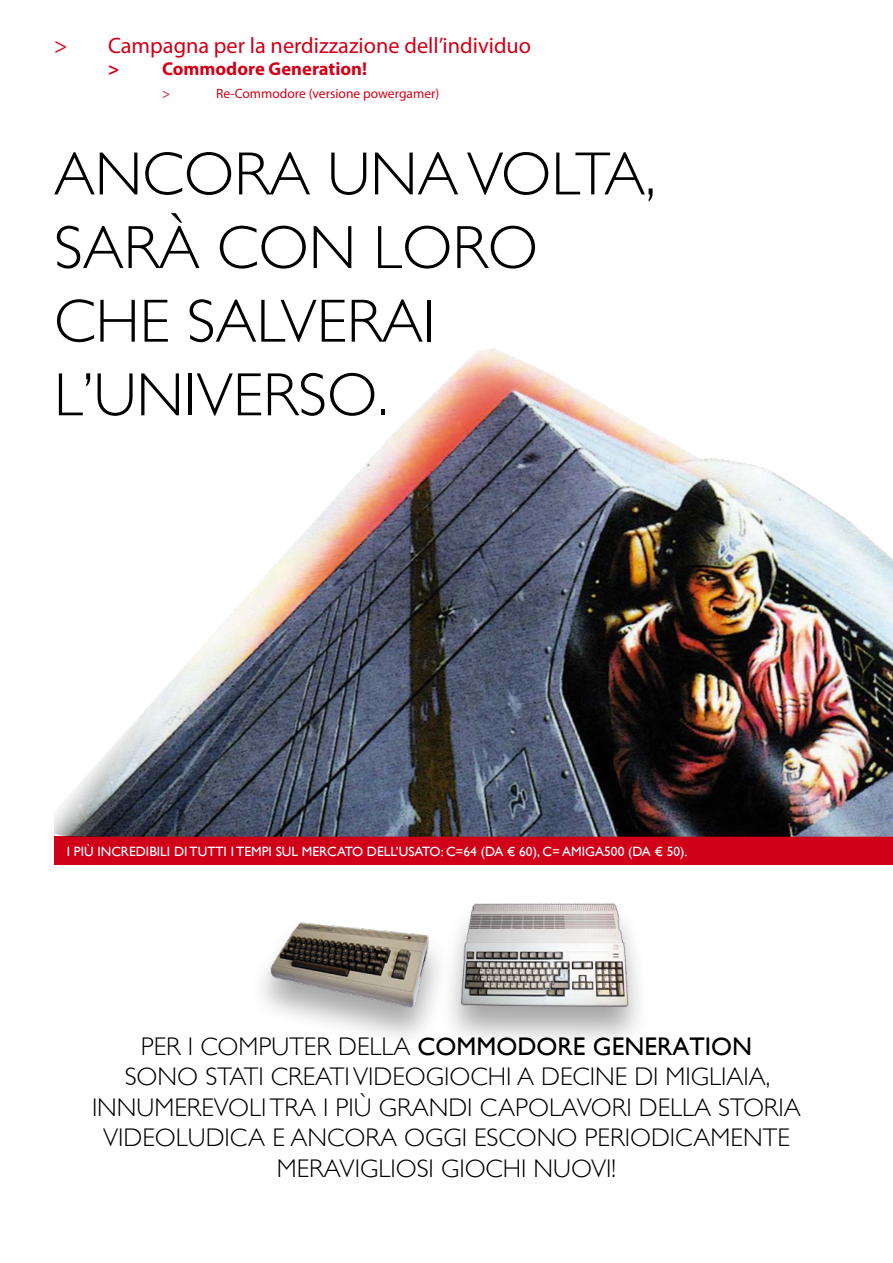
<style>
.page{position:relative;width:893px;height:1263px;background:#fff}
.page>*{position:absolute;margin:0;border:0;box-sizing:border-box;transform-origin:0 0}
.t1{font:300 61.35px/73.7px "Gill Sans";color:#000}
.t2{font:300 25.5px/30.6px "Gill Sans";color:#000;text-align:center}
.t3{font:22.35px "Myriad Pro";color:#d10019}
.t4{font:700 18.6px "Myriad Pro";color:#d10019}
.t5{font:13.5px "Gill Sans";color:#fff}
.t6{font:13.5px "Myriad Pro";color:#d10019}
.s1{font-weight:400}
</style>
<div class="page">
<div style="left:438px;top:901px;width:212px;height:150px;background:#000;opacity:.35"></div>
<img style="left:459px;top:901px;width:173px;height:110px">
<div style="left:54px;top:837px;width:839px;height:28px;background:#d10019"></div>
<img style="left:54px;top:348px;width:839px;height:489px">
<div style="left:248px;top:921px;width:203px;height:129px;background:#000;opacity:.35"></div>
<img style="left:264px;top:921px;width:171px;height:91px">
<p class="t3" style="left:54px;top:32px;width:479px">&gt; Campagna per la nerdizzazione dell’individuo</p>
<p class="t4" style="left:108px;top:57px;width:261px">&gt; Commodore Generation!</p>
<p class="t6" style="left:162px;top:85px;width:10px">&gt;</p>
<p class="t6" style="left:216px;top:85px;width:225px">Re-Commodore (versione powergamer)</p>
<h1 class="t1" style="left:54px;top:135px;width:603px">ANCORA UNA VOLTA,<br>SARÀ CON LORO<br>CHE SALVERAI<br>L’UNIVERSO.</h1>
<p class="t5" style="left:67px;top:843px;width:622px">I PIÙ INCREDIBILI DI TUTTI I TEMPI SUL MERCATO DELL’USATO: C=64 (DA € 60), C= AMIGA500 (DA € 50).</p>
<p class="t2" style="left:92px;top:1030px;width:710px">PER I COMPUTER DELLA <span class="s1">COMMODORE GENERATION<br></span>SONO STATI CREATI VIDEOGIOCHI A DECINE DI MIGLIAIA, INNUMEREVOLI TRA I PIÙ GRANDI CAPOLAVORI DELLA STORIA VIDEOLUDICA E ANCORA OGGI ESCONO PERIODICAMENTE MERAVIGLIOSI GIOCHI NUOVI!</p>
</div>
